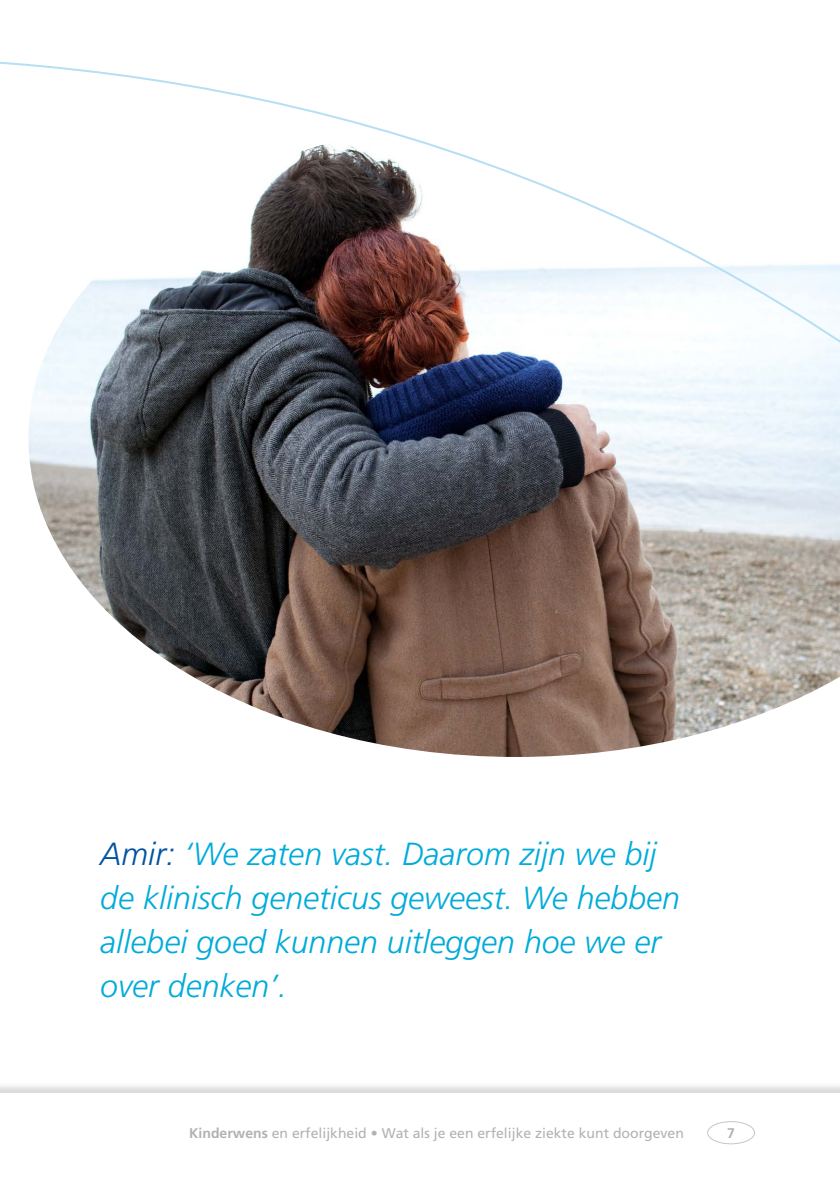
<style>
.page{position:relative;width:840px;height:1191px;background:#fff}
.page>*{position:absolute;margin:0;border:0;box-sizing:border-box;transform-origin:0 0}
.t1{font:italic 300 32px/44px "Frutiger LT Std";color:#00abda}
.t2{font:14px "Frutiger LT Std";color:#b3b2b2}
.t3{font:700 14px "Frutiger LT Std";color:#b3b2b2}
.s1{color:#0053a1}
.s2{font-weight:700}
</style>
<div class="page">
<img style="left:28px;top:356px;width:811px;height:401px">
<div style="left:0;top:1081px;width:839px;height:110px;background:#000;opacity:.15"></div>
<div style="left:0;top:1093px;width:839px;height:98px;background:#fff"></div>
<div style="left:707px;top:1121px;width:47px;height:23px;border:1px solid #c6c6c6;border-radius:50%"></div>
<svg style="left:0;top:61px;width:839px;height:295px"></svg>
<p class="t1" style="left:100px;top:832px;width:581px"><span class="s1">Amir:</span> ‘We zaten vast. Daarom zijn we bij de klinisch geneticus geweest. We hebben allebei goed kunnen uitleggen hoe we er over denken’.</p>
<p class="t2" style="left:189px;top:1124px;width:496px"><span class="s2">Kinderwens</span> en erfelijkheid • Wat als je een erfelijke ziekte kunt doorgeven</p>
<p class="t3" style="left:726px;top:1125px;width:9px">7</p>
</div>
